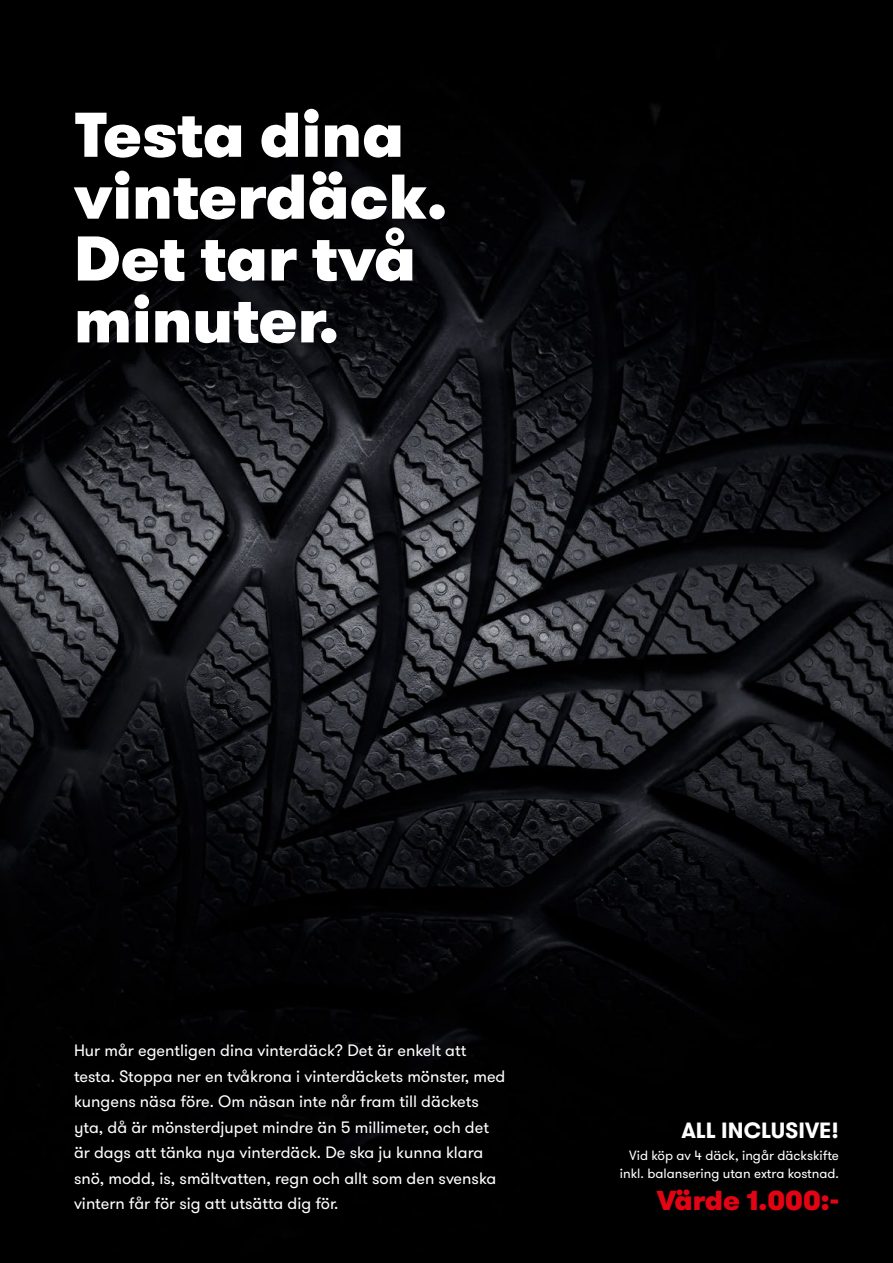
<style>
.page{position:relative;width:893px;height:1263px;background:#fff}
.page>*{position:absolute;margin:0;border:0;box-sizing:border-box;transform-origin:0 0}
.t1{font:900 63px/61.8px "GT Walsheim Pro";color:#fff}
.t2{font:900 27.3px "GT Walsheim Pro";color:#e30413}
.t3{font:700 22.05px "GT Walsheim Pro";color:#fff}
.t4{font:16.5px/25.5px "GT Walsheim Pro";color:#fff}
.t5{font:13.5px/18.1px "GT Walsheim Pro";color:#fff;text-align:right}
</style>
<div class="page">
<img style="left:0;top:0;width:893px;height:1263px">
<h1 class="t1" style="left:74px;top:104px;width:375px">Testa dina vinterdäck.<br>Det tar två minuter.</h1>
<p class="t4" style="left:74px;top:1038px;width:433px">Hur mår egentligen dina vinterdäck? Det är enkelt att testa. Stoppa ner en tvåkrona i vinterdäckets mönster, med kungens näsa före. Om näsan inte når fram till däckets yta, då är mönsterdjupet mindre än 5 millimeter, och det är dags att tänka nya vinterdäck. De ska ju kunna klara snö, modd, is, smältvatten, regn och allt som den svenska vintern får för sig att utsätta dig för.</p>
<h3 class="t3" style="left:681px;top:1116px;width:159px">ALL INCLUSIVE!</h3>
<p class="t5" style="left:620px;top:1147px;width:220px">Vid köp av 4 däck, ingår däckskifte inkl. balansering utan extra kostnad.</p>
<h2 class="t2" style="left:657px;top:1181px;width:184px">Värde 1.000:-</h2>
</div>
